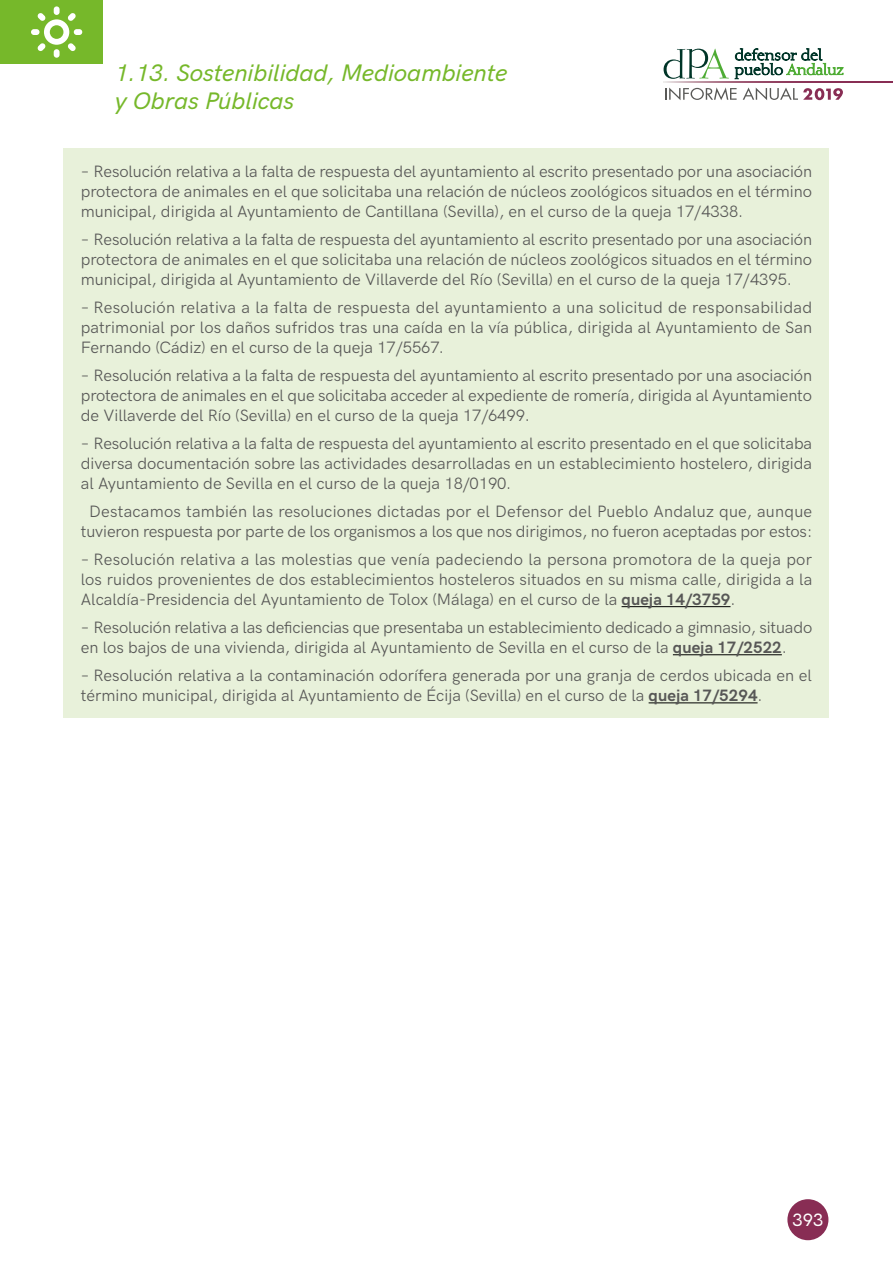
<style>
.page{position:relative;width:893px;height:1263px;background:#fff}
.page>*{position:absolute;margin:0;border:0;box-sizing:border-box;transform-origin:0 0}
.t1{font:italic 500 24px/28.8px "HK Grotesk";color:#76b82a}
.t2{font:500 18px "HK Grotesk";color:#fff}
.t3{font:16.5px/19.8px "HK Grotesk";color:#575756;text-align:justify}
.s1{font-weight:700}
</style>
<div class="page">
<div style="left:64px;top:149px;width:765px;height:569px;background:#e8f1da"></div>
<hr style="left:622px;top:606px;width:108px;height:1px;background:#000">
<hr style="left:673px;top:654px;width:109px;height:1px;background:#000">
<hr style="left:649px;top:702px;width:109px;height:1px;background:#000">
<svg style="left:735px;top:49px;width:109px;height:30px"></svg>
<svg style="left:664px;top:49px;width:65px;height:30px"></svg>
<svg style="left:664px;top:81px;width:229px;height:1px"></svg>
<svg style="left:665px;top:87px;width:72px;height:13px"></svg>
<svg style="left:743px;top:87px;width:100px;height:13px"></svg>
<div style="left:787px;top:1199px;width:41px;height:41px;background:#882d54;border-radius:50%"></div>
<div style="left:0;top:0;width:102px;height:64px;background:#76b82a"></div>
<svg style="left:31px;top:6px;width:51px;height:52px"></svg>
<h1 class="t1" style="left:115px;top:56px;width:394px">1.13. Sostenibilidad, Medioambiente y Obras Públicas</h1>
<p class="t3" style="left:81px;top:161px;width:733px">– Resolución relativa a la falta de respuesta del ayuntamiento al escrito presentado por una asociación protectora de animales en el que solicitaba una relación de núcleos zoológicos situados en el término municipal, dirigida al Ayuntamiento de Cantillana (Sevilla), en el curso de la queja 17/4338.</p>
<p class="t3" style="left:81px;top:228px;width:733px">– Resolución relativa a la falta de respuesta del ayuntamiento al escrito presentado por una asociación protectora de animales en el que solicitaba una relación de núcleos zoológicos situados en el término municipal, dirigida al Ayuntamiento de Villaverde del Río (Sevilla) en el curso de la queja 17/4395.</p>
<p class="t3" style="left:81px;top:296px;width:733px">– Resolución relativa a la falta de respuesta del ayuntamiento a una solicitud de responsabilidad patrimonial por los daños sufridos tras una caída en la vía pública, dirigida al Ayuntamiento de San Fernando (Cádiz) en el curso de la queja 17/5567.</p>
<p class="t3" style="left:81px;top:364px;width:733px">– Resolución relativa a la falta de respuesta del ayuntamiento al escrito presentado por una asociación protectora de animales en el que solicitaba acceder al expediente de romería, dirigida al Ayuntamiento de Villaverde del Río (Sevilla) en el curso de la queja 17/6499.</p>
<p class="t3" style="left:81px;top:432px;width:733px">– Resolución relativa a la falta de respuesta del ayuntamiento al escrito presentado en el que solicitaba diversa documentación sobre las actividades desarrolladas en un establecimiento hostelero, dirigida al Ayuntamiento de Sevilla en el curso de la queja 18/0190.</p>
<p class="t3" style="left:81px;top:500px;width:733px;text-align:center">Destacamos también las resoluciones dictadas por el Defensor del Pueblo Andaluz que, aunque tuvieron respuesta por parte de los organismos a los que nos dirigimos, no fueron aceptadas por estos:</p>
<p class="t3" style="left:81px;top:548px;width:733px">– Resolución relativa a las molestias que venía padeciendo la persona promotora de la queja por los ruidos provenientes de dos establecimientos hosteleros situados en su misma calle, dirigida a la Alcaldía-Presidencia del Ayuntamiento de Tolox (Málaga) en el curso de la <span class="s1">queja 14/3759</span>.</p>
<p class="t3" style="left:81px;top:616px;width:733px">– Resolución relativa a las deficiencias que presentaba un establecimiento dedicado a gimnasio, situado en los bajos de una vivienda, dirigida al Ayuntamiento de Sevilla en el curso de la <span class="s1">queja 17/2522</span>.</p>
<p class="t3" style="left:81px;top:664px;width:733px">– Resolución relativa a la contaminación odorífera generada por una granja de cerdos ubicada en el término municipal, dirigida al Ayuntamiento de Écija (Sevilla) en el curso de la <span class="s1">queja 17/5294</span>.</p>
<p class="t2" style="left:793px;top:1206px;width:32px">393</p>
</div>
